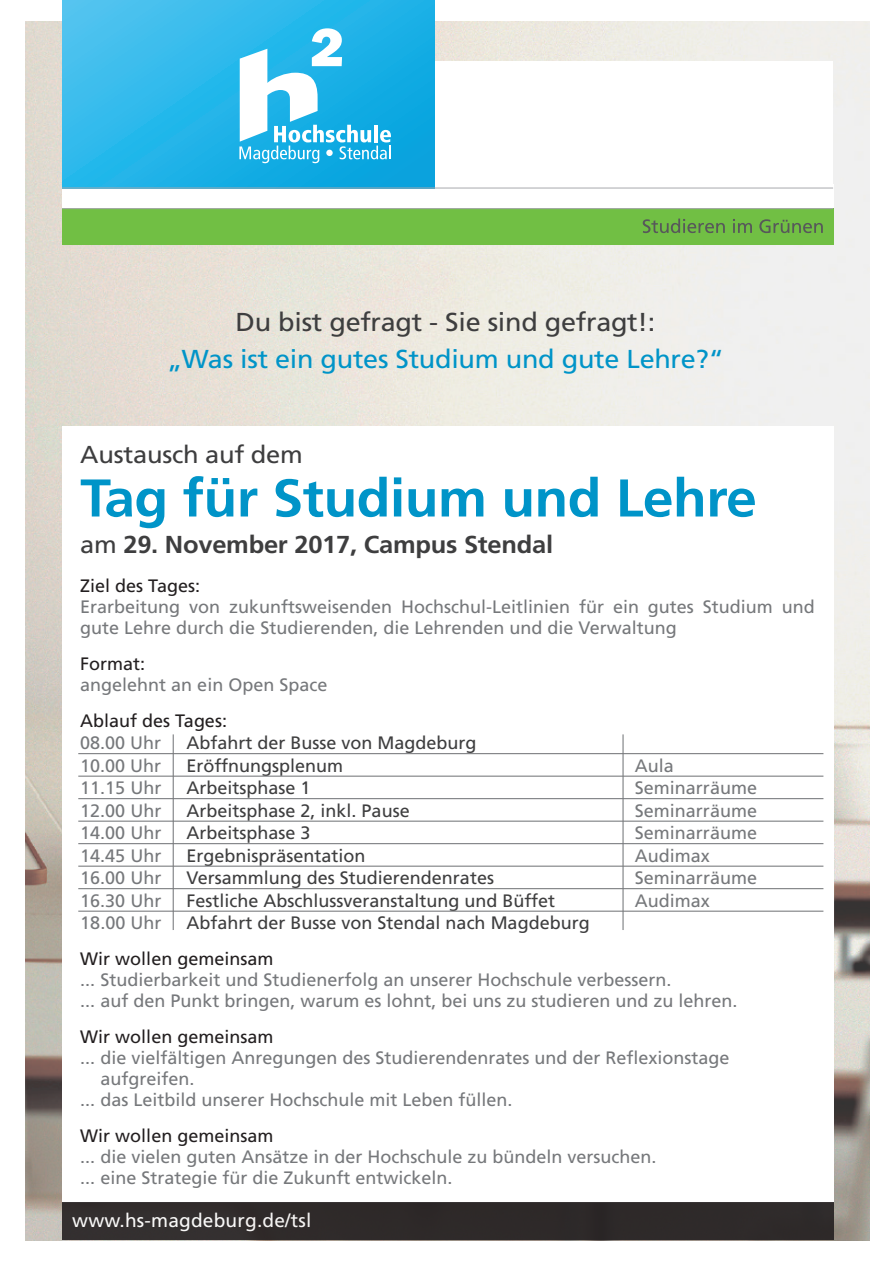
<style>
.page{position:relative;width:893px;height:1263px;background:#fff}
.page>*{position:absolute;margin:0;border:0;box-sizing:border-box;transform-origin:0 0}
.t1{font:700 53.1px "Frutiger CE";letter-spacing:-.01em;color:#0094c8;scale:1.04 1}
.t2{font:25.95px "Frutiger";letter-spacing:-.01em;color:#0094c8;scale:1.04 1}
.t3{font:25.95px "Frutiger";letter-spacing:-.01em;color:#3e3e3f;scale:1.04 1}
.t4{font:700 24.45px "Frutiger CE";letter-spacing:-.01em;color:#3e3e3f;scale:1.04 1}
.t5{font:24.45px "Frutiger";letter-spacing:-.01em;color:#3e3e3f;scale:1.04 1}
.t6{font:19.05px "Frutiger";letter-spacing:.01em;color:#fff}
.t7{font:18px/21px "Frutiger";color:#76787b}
.t8{font:18px "Frutiger";color:#3e3e3f}
.t9{font:18px "Frutiger";color:#231f20}
.s1{font-family:"Frutiger";font-weight:400}
</style>
<div class="page">
<img style="left:26px;top:22px;width:843px;height:1218px">
<div style="left:62px;top:426px;width:771px;height:776px;background:#fff"></div>
<div style="left:62px;top:1202px;width:771px;height:38px;background:#2e2a2a"></div>
<div style="left:342px;top:62px;width:491px;height:126px;background:#fff"></div>
<div style="left:62px;top:184px;width:771px;height:25px;background:#fff"></div>
<div style="left:62px;top:208px;width:771px;height:36px;background:#71bf44"></div>
<svg style="left:643px;top:219px;width:180px;height:14px"></svg>
<svg style="left:62px;top:0;width:373px;height:188px;background:#28b5e8"></svg>
<svg style="left:239px;top:28px;width:152px;height:135px"></svg>
<hr style="left:62px;top:188px;width:771px;height:1px;background:#a8a9ad">
<hr style="left:62px;top:208px;width:771px;height:1px;background:#a8a9ad">
<hr style="left:78px;top:753px;width:745px;height:1px;background:#76787b">
<hr style="left:78px;top:776px;width:745px;height:1px;background:#76787b">
<hr style="left:78px;top:798px;width:745px;height:1px;background:#76787b">
<hr style="left:78px;top:821px;width:745px;height:1px;background:#76787b">
<hr style="left:78px;top:843px;width:745px;height:1px;background:#76787b">
<hr style="left:78px;top:866px;width:745px;height:1px;background:#76787b">
<hr style="left:78px;top:888px;width:745px;height:1px;background:#76787b">
<hr style="left:78px;top:911px;width:745px;height:1px;background:#76787b">
<hr style="left:173px;top:734px;width:1px;height:196px;background:#76787b">
<hr style="left:622px;top:734px;width:2px;height:196px;background:#76787b">
<h2 class="t3" style="left:236px;top:306px;width:405px">Du bist gefragt - Sie sind gefragt!:</h2>
<h2 class="t2" style="left:167px;top:344px;width:537px">„Was ist ein gutes Studium und gute Lehre?“</h2>
<h3 class="t5" style="left:80px;top:440px;width:216px">Austausch auf dem</h3>
<h1 class="t1" style="left:80px;top:466px;width:652px">Tag für Studium und Lehre</h1>
<h3 class="t4" style="left:80px;top:529px;width:456px"><span class="s1">am</span> 29. November 2017, Campus Stendal</h3>
<p class="t9" style="left:80px;top:575px;width:121px">Ziel des Tages:</p>
<p class="t7" style="left:80px;top:596px;width:736px">Erarbeitung von zukunftsweisenden Hochschul-Leitlinien für ein gutes Studium und gute Lehre durch die Studierenden, die Lehrenden und die Verwaltung</p>
<p class="t9" style="left:80px;top:653px;width:67px">Format:</p>
<p class="t7" style="left:80px;top:674px;width:249px">angelehnt an ein Open Space</p>
<p class="t9" style="left:80px;top:710px;width:148px">Ablauf des Tages:</p>
<p class="t7" style="left:80px;top:732px;width:83px">08.00 Uhr</p>
<p class="t8" style="left:187px;top:732px;width:292px">Abfahrt der Busse von Magdeburg</p>
<p class="t7" style="left:80px;top:755px;width:83px">10.00 Uhr</p>
<p class="t8" style="left:187px;top:755px;width:158px">Eröffnungsplenum</p>
<p class="t7" style="left:635px;top:755px;width:41px">Aula</p>
<p class="t7" style="left:80px;top:777px;width:83px">11.15 Uhr</p>
<p class="t8" style="left:187px;top:777px;width:126px">Arbeitsphase 1</p>
<p class="t7" style="left:635px;top:777px;width:124px">Seminarräume</p>
<p class="t7" style="left:80px;top:800px;width:83px">12.00 Uhr</p>
<p class="t8" style="left:187px;top:800px;width:225px">Arbeitsphase 2, inkl. Pause</p>
<p class="t7" style="left:635px;top:800px;width:124px">Seminarräume</p>
<p class="t7" style="left:80px;top:822px;width:83px">14.00 Uhr</p>
<p class="t8" style="left:187px;top:822px;width:126px">Arbeitsphase 3</p>
<p class="t7" style="left:635px;top:822px;width:124px">Seminarräume</p>
<p class="t7" style="left:80px;top:845px;width:83px">14.45 Uhr</p>
<p class="t8" style="left:187px;top:845px;width:181px">Ergebnispräsentation</p>
<p class="t7" style="left:635px;top:845px;width:77px">Audimax</p>
<p class="t7" style="left:80px;top:867px;width:83px">16.00 Uhr</p>
<p class="t8" style="left:187px;top:867px;width:309px">Versammlung des Studierendenrates</p>
<p class="t7" style="left:635px;top:867px;width:124px">Seminarräume</p>
<p class="t7" style="left:80px;top:890px;width:83px">16.30 Uhr</p>
<p class="t8" style="left:187px;top:890px;width:370px">Festliche Abschlussveranstaltung und Büffet</p>
<p class="t7" style="left:635px;top:890px;width:77px">Audimax</p>
<p class="t7" style="left:80px;top:912px;width:83px">18.00 Uhr</p>
<p class="t8" style="left:187px;top:912px;width:405px">Abfahrt der Busse von Stendal nach Magdeburg</p>
<p class="t9" style="left:80px;top:948px;width:195px">Wir wollen gemeinsam</p>
<p class="t7" style="left:80px;top:969px;width:659px">... Studierbarkeit und Studienerfolg an unserer Hochschule verbessern.<br>... auf den Punkt bringen, warum es lohnt, bei uns zu studieren und zu lehren.</p>
<p class="t9" style="left:80px;top:1026px;width:195px">Wir wollen gemeinsam</p>
<p class="t7" style="left:80px;top:1047px;width:651px">... die vielfältigen Anregungen des Studierendenrates und der Reflexionstage</p>
<p class="t7" style="left:101px;top:1068px;width:96px">aufgreifen.</p>
<p class="t7" style="left:80px;top:1090px;width:434px">... das Leitbild unserer Hochschule mit Leben füllen.</p>
<p class="t9" style="left:80px;top:1125px;width:195px">Wir wollen gemeinsam</p>
<p class="t7" style="left:80px;top:1147px;width:578px">... die vielen guten Ansätze in der Hochschule zu bündeln versuchen. ... eine Strategie für die Zukunft entwickeln.</p>
<p class="t6" style="left:72px;top:1209px;width:241px">www.hs-magdeburg.de/tsl</p>
</div>
